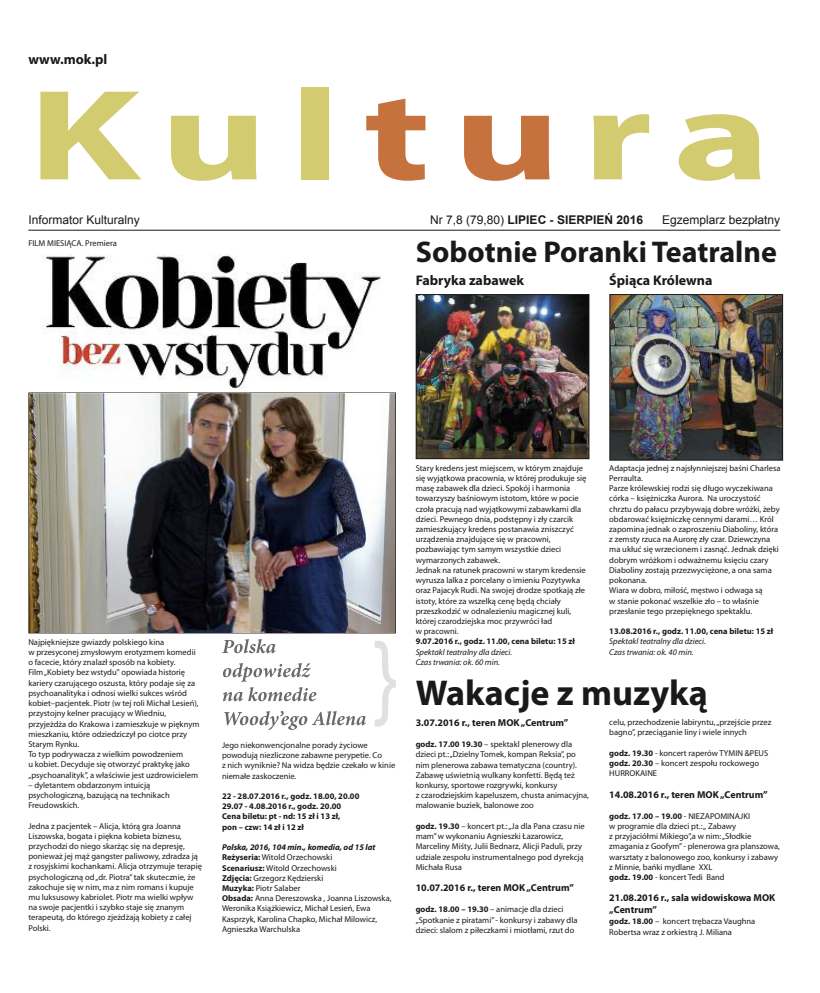
<style>
.page{position:relative;width:820px;height:993px;background:#fff}
.page>*{position:absolute;margin:0;border:0;box-sizing:border-box;transform-origin:0 0}
.t1{font:700 130px "Myriad Pro";letter-spacing:.12em;color:#d2cb6f;scale:1.41 1}
.t2{font:700 36px "Myriad Pro";color:#191919}
.t3{font:700 30px "Myriad Pro";color:#191919}
.t4{font:700 14px "Myriad Pro";color:#191919}
.t5{font:12px "Arial";color:#191919}
.t6{font:700 12px "Arial";color:#191919}
.t7{font:700 10px/12px "Myriad Pro";color:#191919}
.t8{font:8.5px/10.2px "Myriad Pro";color:#191919}
.t9{font:700 8.5px/10.2px "Myriad Pro";color:#191919}
.t10{font:italic 8.5px/10.2px "Myriad Pro";color:#191919}
.s1{color:#c6723f}
.s2{font-weight:400}
.s3{font-weight:700;font-style:italic}
.s4{font-weight:700}
</style>
<div class="page">
<hr style="left:28px;top:230px;width:752px;height:1px;background:#191919">
<img style="left:42px;top:255px;width:339px;height:133px">
<svg style="left:222px;top:639px;width:53px;height:14px"></svg>
<svg style="left:223px;top:663px;width:79px;height:38px"></svg>
<svg style="left:224px;top:711px;width:83px;height:18px"></svg>
<svg style="left:375px;top:641px;width:20px;height:85px"></svg>
<img style="left:29px;top:393px;width:365px;height:239px">
<img style="left:417px;top:296px;width:170px;height:161px">
<div style="left:415px;top:294px;width:174px;height:165px;border:1px solid #191919"></div>
<img style="left:611px;top:296px;width:169px;height:162px">
<div style="left:609px;top:294px;width:173px;height:166px;border:1px solid #191919"></div>
<h3 class="t4" style="left:28px;top:54px;width:81px">www.mok.pl</h3>
<h1 class="t1" style="left:28px;top:87px;width:527px">Kul<span class="s1">tu</span>ra</h1>
<h3 class="t5" style="left:28px;top:213px;width:113px">Informator Kulturalny</h3>
<h3 class="t6" style="left:430px;top:213px;width:214px"><span class="s2">Nr 7,8 (79,80)</span> LIPIEC - SIERPIEŃ 2016</h3>
<h3 class="t5" style="left:661px;top:213px;width:120px">Egzemplarz bezpłatny</h3>
<p class="t8" style="left:28px;top:238px;width:90px">FILM MIESIĄCA. Premiera</p>
<h3 class="t3" style="left:415px;top:240px;width:362px">Sobotnie Poranki Teatralne</h3>
<h3 class="t4" style="left:415px;top:274px;width:110px">Fabryka zabawek</h3>
<h3 class="t4" style="left:609px;top:274px;width:105px">Śpiąca Królewna</h3>
<p class="t8" style="left:28px;top:637px;width:172px">Najpiękniejsze gwiazdy polskiego kina<br>w przesyconej zmysłowym erotyzmem komedii o facecie, który znalazł sposób na kobiety.<br>Film„Kobiety bez wstydu" opowiada historię kariery czarującego oszusta, który podaje się za psychoanalityka i odnosi wielki sukces wśród kobiet–pacjentek. Piotr (w tej roli Michał Lesień), przystojny kelner pracujący w Wiedniu, przyjeżdża do Krakowa i zamieszkuje w pięknym mieszkaniu, które odziedziczył po ciotce przy Starym Rynku.<br>To typ podrywacza z wielkim powodzeniem<br>u kobiet. Decyduje się otworzyć praktykę jako „psychoanalityk”, a właściwie jest uzdrowicielem</p>
<p class="t8" style="left:28px;top:780px;width:143px">– dyletantem obdarzonym intuicją psychologiczną, bazującą na technikach<br>Freudowskich.</p>
<p class="t8" style="left:28px;top:821px;width:175px">Jedna z pacjentek – Alicja, którą gra Joanna Liszowska, bogata i piękna kobieta biznesu, przychodzi do niego skarżąc się na depresję, ponieważ jej mąż gangster paliwowy, zdradza ją z rosyjskimi kochankami. Alicja otrzymuje terapię psychologiczną od„dr. Piotra”tak skutecznie, że zakochuje się w nim, ma z nim romans i kupuje mu luksusowy kabriolet. Piotr ma wielki wpływ na swoje pacjentki i szybko staje się znanym terapeutą, do którego zjeżdżają kobiety z całej Polski.</p>
<p class="t8" style="left:222px;top:740px;width:175px">Jego niekonwencjonalne porady życiowe powodują niezliczone zabawne perypetie. Co<br>z nich wyniknie? Na widza będzie czekało w kinie niemałe zaskoczenie.</p>
<p class="t9" style="left:222px;top:791px;width:139px">22 - 28.07.2016 r., godz. 18.00, 20.00<br>29.07 - 4.08.2016 r., godz. 20.00<br>Cena biletu: pt - nd: 15 zł i 13 zł,<br>pon – czw: 14 zł i 12 zł</p>
<p class="t8" style="left:222px;top:842px;width:171px"><span class="s3">Polska, 2016, 104 min., komedia, od 15 lat </span><span class="s4">Reżyseria:</span> Witold Orzechowski<br><span class="s4">Scenariusz:</span> Witold Orzechowski<br><span class="s4">Zdjęcia:</span> Grzegorz Kędzierski<br><span class="s4">Muzyka:</span> Piotr Salaber<br><span class="s4">Obsada:</span> Anna Dereszowska , Joanna Liszowska, Weronika Książkiewicz, Michał Lesień, Ewa Kasprzyk, Karolina Chapko, Michał Milowicz, Agnieszka Warchulska</p>
<p class="t8" style="left:415px;top:463px;width:172px">Stary kredens jest miejscem, w którym znajduje się wyjątkowa pracownia, w której produkuje się masę zabawek dla dzieci. Spokój i harmonia towarzyszy baśniowym istotom, które w pocie czoła pracują nad wyjątkowymi zabawkami dla dzieci. Pewnego dnia, podstępny i zły czarcik zamieszkujący kredens postanawia zniszczyć urządzenia znajdujące się w pracowni, pozbawiając tym samym wszystkie dzieci wymarzonych zabawek.<br>Jednak na ratunek pracowni w starym kredensie wyrusza lalka z porcelany o imieniu Pozytywka oraz Pajacyk Rudi. Na swojej drodze spotkają złe istoty, które za wszelką cenę będą chciały przeszkodzić w odnalezieniu magicznej kuli, której czarodziejska moc przywróci ład<br>w pracowni.</p>
<p class="t9" style="left:415px;top:637px;width:161px">9.07.2016 r., godz. 11.00, cena biletu: 15 zł</p>
<p class="t10" style="left:415px;top:647px;width:98px">Spektakl teatralny dla dzieci.<br>Czas trwania: ok. 60 min.</p>
<p class="t8" style="left:609px;top:463px;width:173px">Adaptacja jednej z najsłynniejszej baśni Charlesa Perraulta.<br>Parze królewskiej rodzi się długo wyczekiwana córka – księżniczka Aurora. Na uroczystość chrztu do pałacu przybywają dobre wróżki, żeby obdarować księżniczkę cennymi darami… Król zapomina jednak o zaproszeniu Diaboliny, która z zemsty rzuca na Aurorę zły czar. Dziewczyna ma ukłuć się wrzecionem i zasnąć. Jednak dzięki dobrym wróżkom i odważnemu księciu czary Diaboliny zostają przezwyciężone, a ona sama pokonana.<br>Wiara w dobro, miłość, męstwo i odwaga są<br>w stanie pokonać wszelkie zło – to właśnie przesłanie tego przepięknego spektaklu.</p>
<p class="t9" style="left:609px;top:626px;width:165px">13.08.2016 r., godz. 11.00, cena biletu: 15 zł</p>
<p class="t10" style="left:609px;top:637px;width:98px">Spektakl teatralny dla dzieci.<br>Czas trwania: ok. 40 min.</p>
<h2 class="t2" style="left:415px;top:679px;width:293px">Wakacje z muzyką</h2>
<p class="t7" style="left:415px;top:717px;width:154px">3.07.2016 r., teren MOK„Centrum”</p>
<p class="t8" style="left:415px;top:739px;width:175px"><span class="s4">godz. 17.00 19.30</span> – spektakl plenerowy dla dzieci pt.:„Dzielny Tomek, kompan Reksia”, po nim plenerowa zabawa tematyczna (country).<br>Zabawę uświetnią wulkany konfetti. Będą też konkursy, sportowe rozgrywki, konkursy<br>z czarodziejskim kapeluszem, chusta animacyjna, malowanie buziek, balonowe zoo</p>
<p class="t8" style="left:415px;top:821px;width:170px"><span class="s4">godz. 19.30</span> – koncert pt.:„Ja dla Pana czasu nie mam”w wykonaniu Agnieszki Łazarowicz, Marceliny Miśty, Julii Bednarz, Alicji Paduli, przy udziale zespołu instrumentalnego pod dyrekcją Michała Rusa</p>
<p class="t7" style="left:415px;top:882px;width:160px">10.07.2016 r., teren MOK„Centrum”</p>
<p class="t8" style="left:415px;top:904px;width:163px"><span class="s4">godz. 18.00 – 19.30</span> – animacje dla dzieci „Spotkanie z piratami”- konkursy i zabawy dla dzieci: slalom z piłeczkami i miotłami, rzut do</p>
<p class="t8" style="left:609px;top:717px;width:163px">celu, przechodzenie labiryntu,„przejście przez bagno”, przeciąganie liny i wiele innych</p>
<p class="t8" style="left:609px;top:748px;width:160px"><span class="s4">godz. 19.30</span> - koncert raperów TYMIN &amp;PEUS <span class="s4">godz. 20.30</span> – koncert zespołu rockowego<br>HURROKAINE</p>
<p class="t7" style="left:609px;top:788px;width:160px">14.08.2016 r., teren MOK„Centrum”</p>
<p class="t8" style="left:609px;top:811px;width:172px"><span class="s4">godz. 17.00 – 19.00</span> - NIEZAPOMINAJKI<br>w programie dla dzieci pt.:„ Zabawy<br>z przyjaciółmi Mikiego”,a w nim:„Słodkie zmagania z Goofym”- plenerowa gra planszowa, warsztaty z balonowego zoo, konkursy i zabawy z Minnie, bańki mydlane XXL<br><span class="s4">godz. 19.00</span> - koncert Tedi Band</p>
<p class="t7" style="left:609px;top:892px;width:167px">21.08.2016 r., sala widowiskowa MOK „Centrum”</p>
<p class="t8" style="left:609px;top:916px;width:147px"><span class="s4">godz. 18.00</span> – koncert trębacza Vaughna<br>Robertsa wraz z orkiestrą J. Miliana</p>
</div>
